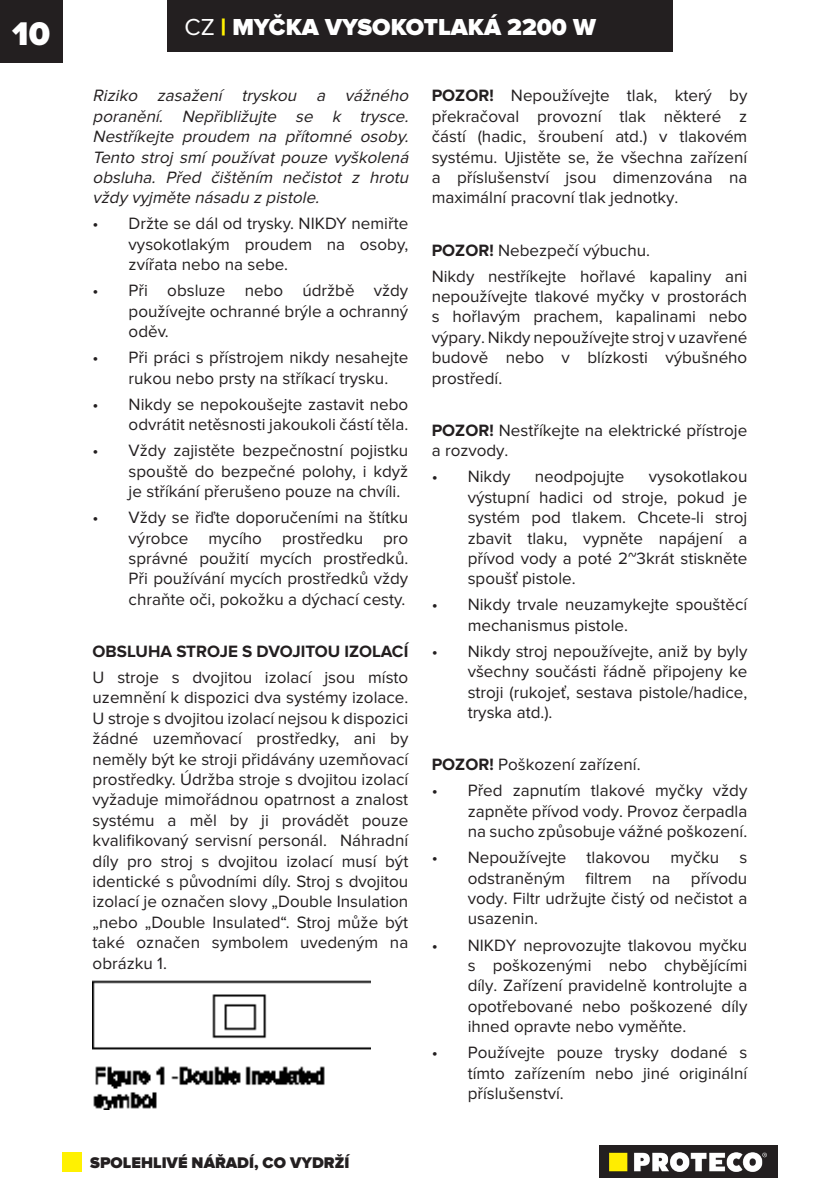
<style>
.page{position:relative;width:840px;height:1191px;background:#fff}
.page>*{position:absolute;margin:0;border:0;box-sizing:border-box;transform-origin:0 0}
.t1{font:900 34px "Proxima Nova";color:#fff}
.t2{font:900 24px "Proxima Nova";color:#fff}
.t3{font:17px/20.4px "Proxima Nova";color:#231f20;text-align:justify}
.t4{font:italic 17px/20.4px "Proxima Nova";color:#231f20;text-align:justify}
.t5{font:700 17px "Proxima Nova";color:#231f20}
.t6{font:900 16px "Proxima Nova";color:#231f20}
.s1{font-weight:400}
.s2{color:#fff101}
.s3{font-weight:700}
</style>
<div class="page">
<div style="left:0;top:0;width:62px;height:62px;background:#231f20"></div>
<img style="left:599px;top:1145px;width:178px;height:33px">
<div style="left:62px;top:1152px;width:20px;height:19px;background:#fff101"></div>
<div style="left:167px;top:0;width:505px;height:51px;background:#231f20"></div>
<img style="left:93px;top:980px;width:277px;height:129px">
<h1 class="t1" style="left:12px;top:14px;width:39px">10</h1>
<h2 class="t2" style="left:184px;top:13px;width:413px"><span class="s1">CZ</span> <span class="s2">|</span> MYČKA VYSOKOTLAKÁ 2200 W</h2>
<p class="t4" style="left:93px;top:86px;width:320px">Riziko zasažení tryskou a vážného poranění. Nepřibližujte se k trysce.<br>Nestříkejte proudem na přítomné osoby.<br>Tento stroj smí používat pouze vyškolená obsluha. Před čištěním nečistot z hrotu vždy vyj měte násadu z pistole.</p>
<p class="t3" style="left:129px;top:214px;width:281px;text-indent:-36px">• Držte se dál od trysky. NIKDY nemiřte vysokotlakým proudem na osoby, zvířata nebo na sebe.</p>
<p class="t3" style="left:129px;top:281px;width:281px;text-indent:-36px">• Při obsluze nebo údržbě vždy používejte ochranné brýle a ochranný oděv.</p>
<p class="t3" style="left:129px;top:348px;width:281px;text-indent:-36px">• Při práci s přístrojem nikdy nesahejte rukou nebo prsty na stříkací trysku.</p>
<p class="t3" style="left:93px;top:394px;width:317px;text-align:right">• Nikdy se nepokoušejte zastavit nebo odvrátit netěsnosti jakoukoli částí těla.</p>
<p class="t3" style="left:129px;top:441px;width:281px;text-indent:-36px">• Vždy zajistěte bezpečnostní pojistku spouště do bezpečné polohy, i když je stříkání přerušeno pouze na chvíli.</p>
<p class="t3" style="left:129px;top:508px;width:281px;text-indent:-36px">• Vždy se řiďte doporučeními na štítku výrobce mycího prostředku pro správné použití mycích prostředků.<br>Při používání mycích prostředků vždy chraňte oči, pokožku a dýchací cesty.</p>
<p class="t5" style="left:93px;top:641px;width:317px">OBSLUHA STROJE S DVOJITOU IZOLACÍ</p>
<p class="t3" style="left:93px;top:668px;width:317px">U stroje s dvojitou izolací jsou místo uzemnění k dispozici dva systémy izolace.<br>U stroje s dvojitou izolací nejsou k dispozici žádné uzemňovací prostředky, ani by neměly být ke stroji přidávány uzemňovací prostředky. Údržba stroje s dvojitou izolací vyžaduje mimořádnou opatrnost a znalost systému a měl by ji provádět pouze kvalifikovaný servisní personál. Náhradní díly pro stroj s dvojitou izolací musí být identické s původními díly. Stroj s dvojitou izolací je označen slovy „Double Insulation „nebo „Double Insulated“. Stroj může být také označen symbolem uvedeným na obrázku 1.</p>
<p class="t6" style="left:90px;top:1153px;width:260px">SPOLEHLIVÉ NÁŘADÍ, CO VYDRŽÍ</p>
<p class="t3" style="left:431px;top:86px;width:317px"><span class="s3">POZOR!</span> Nepoužívejte tlak, který by překračoval provozní tlak některé z částí (hadic, šroubení atd.) v tlakovém systému. Ujistěte se, že všechna zařízení a příslušenství jsou dimenzována na maximální pracovní tlak jednotky.</p>
<p class="t3" style="left:431px;top:240px;width:220px"><span class="s3">POZOR!</span> Nebezpečí výbuchu.</p>
<p class="t3" style="left:431px;top:266px;width:317px">Nikdy nestříkejte hořlavé kapaliny ani nepoužívejte tlakové myčky v prostorách s hořlavým prachem, kapalinami nebo výpary. Nikdy nepoužívejte stroj v uzavřené budově nebo v blízkosti výbušného prostředí.</p>
<p class="t3" style="left:431px;top:421px;width:317px"><span class="s3">POZOR!</span> Nestříkejte na elektrické přístroje a rozvody.</p>
<p class="t3" style="left:431px;top:467px;width:80px">• Nikdy</p>
<p class="t3" style="left:534px;top:467px;width:91px">neodpojujte</p>
<p class="t3" style="left:467px;top:467px;width:281px;text-indent:181px">vysokotlakou výstupní hadici od stroje, pokud je systém pod tlakem. Chcete-li stroj zbavit tlaku, vypněte napájení a přívod vody a poté 2~3krát stiskněte spoušť pistole.</p>
<p class="t3" style="left:467px;top:595px;width:281px;text-indent:-36px">• Nikdy trvale neuzamykejte spouštěcí mechanismus pistole.</p>
<p class="t3" style="left:467px;top:642px;width:281px;text-indent:-36px">• Nikdy stroj nepoužívejte, aniž by byly všechny součásti řádně připojeny ke stroji (rukojeť, sestava pistole/hadice, tryska atd.).</p>
<p class="t3" style="left:431px;top:755px;width:210px"><span class="s3">POZOR!</span> Poškození zařízení.</p>
<p class="t3" style="left:467px;top:781px;width:281px;text-indent:-36px">• Před zapnutím tlakové myčky vždy zapněte přívod vody. Provoz čerpadla na sucho způsobuje vážné poškození.</p>
<p class="t3" style="left:467px;top:848px;width:281px;text-indent:-36px">• Nepoužívejte tlakovou myčku s odstraněným filtrem na přívodu vody. Filtr udržujte čistý od nečistot a usazenin.</p>
<p class="t3" style="left:467px;top:935px;width:281px;text-indent:-36px">• NIKDY neprovozujte tlakovou myčku s poškozenými nebo chybějícími díly. Zařízení pravidelně kontrolujte a opotřebované nebo poškozené díly ihned opravte nebo vyměňte.</p>
<p class="t3" style="left:467px;top:1043px;width:281px;text-indent:-36px">• Používejte pouze trysky dodané s tímto zařízením nebo jiné originální příslušenství.</p>
</div>
